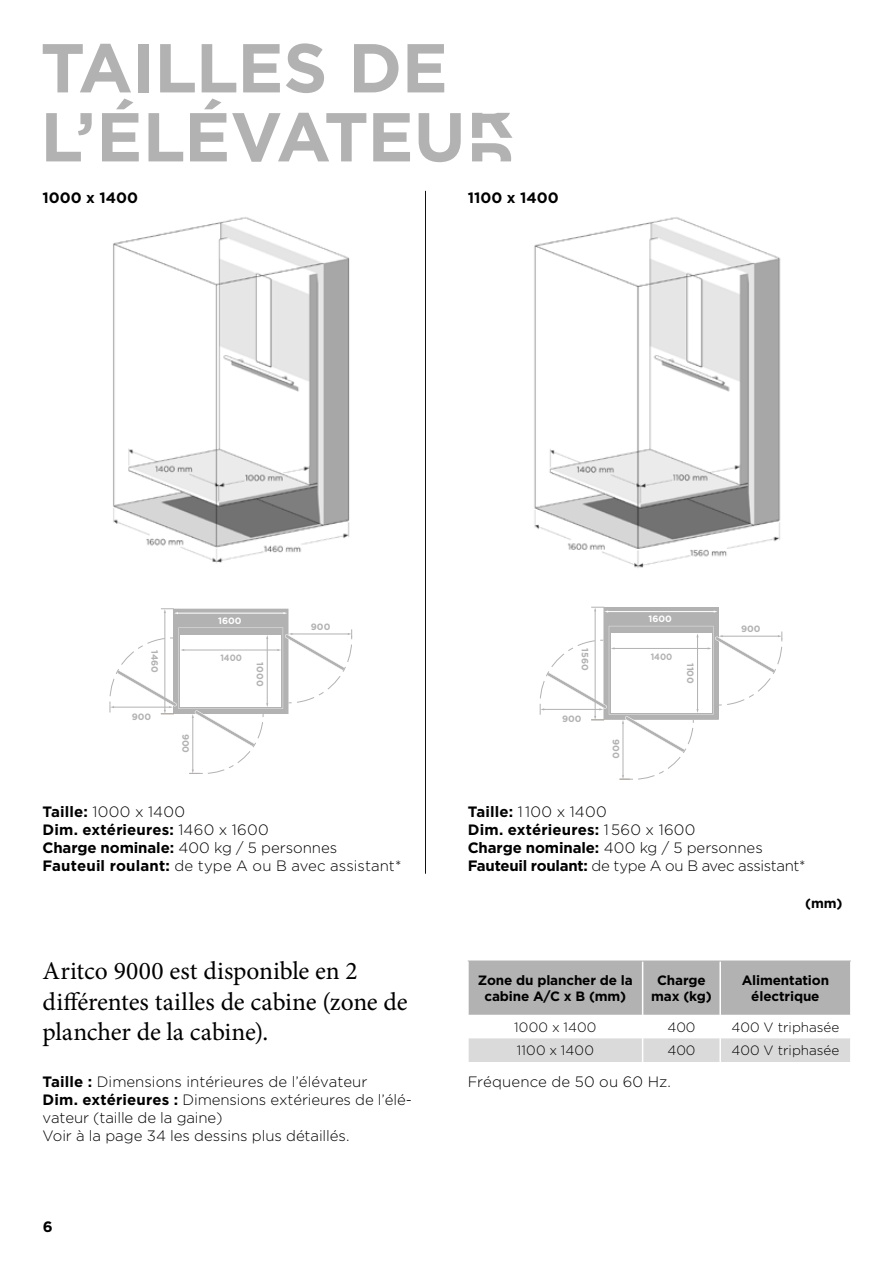
<style>
.page{position:relative;width:893px;height:1263px;background:#fff}
.page>*{position:absolute;margin:0;border:0;box-sizing:border-box;transform-origin:0 0}
.t1{font:700 69px/69px "Gotham";letter-spacing:-.015em;color:#b3b2b2}
.t2{font:25.5px/30.6px "Minion Pro";letter-spacing:-.005em;color:#000}
.t3{font:300 15px/18px "Gotham";letter-spacing:-.005em;color:#000}
.t4{font:700 15px "Gotham";color:#000}
.t5{font:700 13.5px/16.5px "Gotham";letter-spacing:-.01em;color:#000;text-align:center}
.t6{font:300 13.5px "Gotham";color:#000}
.t7{font:300 13.5px "Gotham";letter-spacing:.02em;color:#000}
.t8{font:700 9.15px "Gotham";color:#b3b2b2}
.t9{font:700 9.15px "Gotham";color:#b3b2b2;scale:.91 1}
.t10{font:700 9.15px "Gotham";color:#fff}
.s1{font-family:"Aritco Letter Lift"}
.s2{font-weight:700}
</style>
<div class="page">
<img style="left:534px;top:217px;width:247px;height:351px">
<img style="left:113px;top:217px;width:237px;height:346px">
<svg style="left:110px;top:608px;width:242px;height:166px"></svg>
<svg style="left:540px;top:607px;width:243px;height:173px"></svg>
<hr style="left:425px;top:191px;width:1px;height:683px;background:#000">
<svg style="left:468px;top:961px;width:383px;height:101px"></svg>
<h1 class="t1" style="left:40px;top:33px;width:477px">TAILLES DE<br>L’ÉLÉVATEU<span class="s1">R</span></h1>
<p class="t4" style="left:43px;top:188px;width:97px">1000 x 1400</p>
<p class="t4" style="left:468px;top:188px;width:92px">1100 x 1400</p>
<p class="t8" style="left:161px;top:650px;width:24px;rotate:90deg">1460</p>
<p class="t8" style="left:132px;top:710px;width:21px">900</p>
<p class="t8" style="left:192px;top:733px;width:21px;rotate:90deg">900</p>
<p class="t10" style="left:218px;top:615px;width:25px">1600</p>
<p class="t9" style="left:220px;top:652px;width:25px">1400</p>
<p class="t8" style="left:266px;top:662px;width:25px;rotate:90deg">1000</p>
<p class="t8" style="left:311px;top:621px;width:21px">900</p>
<p class="t8" style="left:591px;top:648px;width:24px;rotate:90deg">1560</p>
<p class="t8" style="left:562px;top:712px;width:21px">900</p>
<p class="t8" style="left:622px;top:739px;width:21px;rotate:90deg">900</p>
<p class="t10" style="left:648px;top:613px;width:25px">1600</p>
<p class="t9" style="left:651px;top:650px;width:25px">1400</p>
<p class="t8" style="left:696px;top:663px;width:23px;rotate:90deg">1100</p>
<p class="t8" style="left:741px;top:623px;width:21px">900</p>
<p class="t3" style="left:43px;top:802px;width:360px"><span class="s2">Taille:</span> 1000 x 1400<br><span class="s2">Dim. extérieures:</span> 1460 x 1600<br><span class="s2">Charge nominale:</span> 400 kg / 5 personnes <span class="s2">Fauteuil roulant:</span> de type A ou B avec assistant*</p>
<p class="t3" style="left:468px;top:802px;width:339px"><span class="s2">Taille:</span> 1 100 x 1400<br><span class="s2">Dim. extérieures:</span> 1 560 x 1600<br><span class="s2">Charge nominale:</span> 400 kg / 5 personnes <span class="s2">Fauteuil roulant:</span> de type A ou B avec assistant*</p>
<h2 class="t2" style="left:43px;top:956px;width:367px">Aritco 9000 est disponible en 2 différentes tailles de cabine (zone de plancher de la cabine).</h2>
<p class="t3" style="left:43px;top:1072px;width:371px"><span class="s2">Taille :</span> Dimensions intérieures de l’élévateur<br><span class="s2">Dim. extérieures :</span> Dimensions extérieures de l’élé&shy;vateur (taille de la gaine)<br>Voir à la page 34 les dessins plus détaillés.</p>
<p class="t4" style="left:43px;top:1217px;width:11px">6</p>
<p class="t5" style="left:805px;top:895px;width:39px">(mm)</p>
<p class="t5" style="left:478px;top:971px;width:156px">Zone du plancher de la cabine A/C x B (mm)</p>
<p class="t5" style="left:651px;top:971px;width:62px">Charge max (kg)</p>
<p class="t5" style="left:742px;top:971px;width:89px">Alimentation électrique</p>
<p class="t7" style="left:514px;top:1018px;width:84px">1000 x 1400</p>
<p class="t6" style="left:667px;top:1018px;width:30px">400</p>
<p class="t6" style="left:731px;top:1018px;width:109px">400 V triphasée</p>
<p class="t6" style="left:517px;top:1042px;width:79px">1100 x 1400</p>
<p class="t6" style="left:667px;top:1042px;width:30px">400</p>
<p class="t6" style="left:731px;top:1042px;width:109px">400 V triphasée</p>
<p class="t3" style="left:468px;top:1072px;width:205px">Fréquence de 50 ou 60 Hz.</p>
</div>
